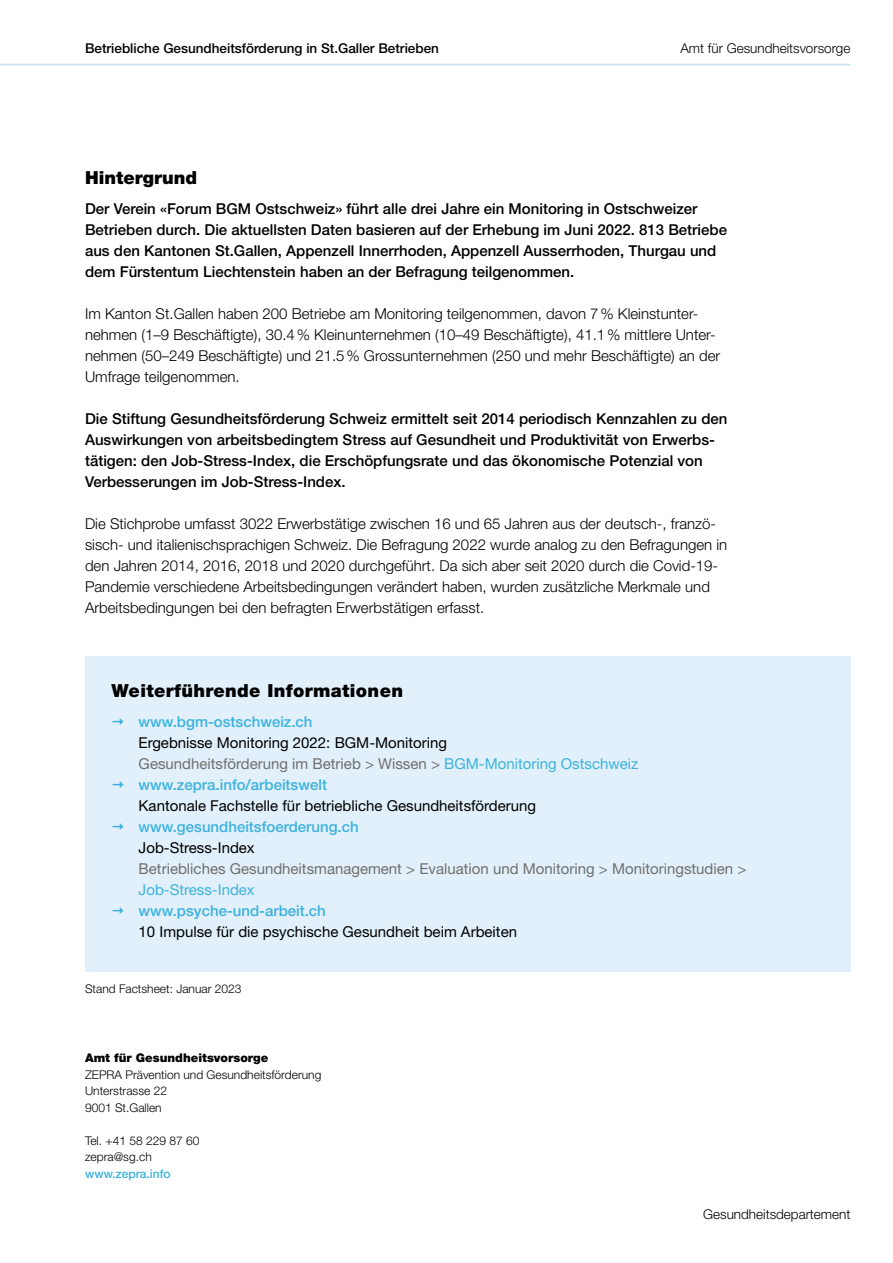
<style>
.page{position:relative;width:893px;height:1263px;background:#fff}
.page>*{position:absolute;margin:0;border:0;box-sizing:border-box;transform-origin:0 0}
.t1{font:900 18px "Helvetica Neue";letter-spacing:.02em;color:#000}
.t2{font:900 18px "Helvetica Neue";color:#000}
.t3{font:300 15px/21px "Helvetica Neue";color:#000}
.t4{font:500 15px/21px "Helvetica Neue";color:#000}
.t5{font:15px/21px "Helvetica Neue";color:#000}
.t6{font:15px "Helvetica Neue";color:#706f6f}
.t7{font:500 15px "Helvetica Neue";color:#3db2de}
.t8{font:15px "Helvetica Neue";color:#3db2de}
.t9{font:500 13.5px "Helvetica Neue";color:#010202}
.t10{font:300 13.5px "Helvetica Neue";color:#000}
.t11{font:300 12px/16.5px "Helvetica Neue";color:#000}
.t12{font:900 12px "Helvetica Neue";color:#000}
.t13{font:500 12px "Helvetica Neue";color:#3db2de}
.s1{color:#706f6f}
.s2{color:#3db2de}
.s3{font-weight:500;color:#3db2de}
</style>
<div class="page">
<hr style="left:0;top:64px;width:850px;height:1px;background:#c1e1f4">
<div style="left:85px;top:657px;width:765px;height:315px;background:#e1f0fa"></div>
<p class="t9" style="left:85px;top:40px;width:355px">Betriebliche Gesundheitsförderung in St.Galler Betrieben</p>
<p class="t10" style="left:680px;top:40px;width:172px">Amt für Gesundheitsvorsorge</p>
<p class="t2" style="left:85px;top:167px;width:113px">Hintergrund</p>
<p class="t4" style="left:85px;top:198px;width:643px">Der Verein «Forum BGM Ostschweiz» führt alle drei Jahre ein Monitoring in Ostschweizer Betrieben durch. Die aktuellsten Daten basieren auf der Erhebung im Juni 2022. 813 -Betriebe aus den Kantonen St.Gallen, Appenzell Innerrhoden, Appenzell Ausserrhoden, Thurgau und dem Fürstentum Liechtenstein haben an der Befragung teilgenommen.</p>
<p class="t3" style="left:85px;top:303px;width:637px">Im Kanton St.Gallen haben 200 Betriebe am Monitoring teilgenommen, davon 7% Kleinstunter&shy;nehmen (1–9 Beschäftigte), 30.4% Kleinunternehmen (10–49 Beschäftigte), 41.1% mittlere Unter&shy;nehmen (50–249 Beschäftigte) und 21.5% Grossunternehmen (250 und mehr Beschäftigte) an der Umfrage teilgenommen.</p>
<p class="t4" style="left:85px;top:408px;width:644px">Die Stiftung Gesundheitsförderung Schweiz ermittelt seit 2014 periodisch Kennzahlen zu den Auswirkungen von arbeitsbedingtem Stress auf Gesundheit und Produktivität von Erwerbs&shy;tätigen: den Job-Stress-Index, die Erschöpfungsrate und das ökonomische Potenzial von Verbesserungen im Job-Stress-Index.</p>
<p class="t3" style="left:85px;top:513px;width:644px">Die Stichprobe umfasst 3022 Erwerbstätige zwischen 16 und 65 Jahren aus der deutsch-, franzö&shy;sisch- und italienischsprachigen Schweiz. Die Befragung 2022 wurde analog zu den Befragungen in den Jahren 2014, 2016, 2018 und 2020 durchgeführt. Da sich aber seit 2020 durch die Covid-19- Pandemie verschiedene Arbeitsbedingungen verändert haben, wurden zusätzliche Merkmale und Arbeitsbedingungen bei den befragten Erwerbstätigen erfasst.</p>
<p class="t1" style="left:112px;top:680px;width:293px">Weiterführende Informationen</p>
<p class="t7" style="left:139px;top:712px;width:175px">www.bgm-ostschweiz.ch</p>
<p class="t5" style="left:139px;top:732px;width:501px">Ergebnisse Monitoring 2022: BGM-Monitoring<br><span class="s1">Gesundheitsförderung im Betrieb &gt; Wissen &gt;</span> <span class="s2">BGM-Monitoring Ostschweiz </span><span class="s3">www.zepra.info/arbeitswelt</span></p>
<p class="t5" style="left:139px;top:795px;width:399px">Kantonale Fachstelle für betriebliche Gesundheitsförderung</p>
<p class="t7" style="left:139px;top:817px;width:222px">www.gesundheitsfoerderung.ch</p>
<p class="t5" style="left:139px;top:837px;width:118px">Job-Stress-Index</p>
<p class="t6" style="left:139px;top:859px;width:609px">Betriebliches Gesundheitsmanagement &gt; Evaluation und Monitoring &gt; Monitoringstudien &gt;</p>
<p class="t8" style="left:139px;top:880px;width:118px">Job-Stress-Index</p>
<p class="t7" style="left:139px;top:901px;width:189px">www.psyche-und-arbeit.ch</p>
<p class="t5" style="left:139px;top:921px;width:380px">10 Impulse für die psychische Gesundheit beim Arbeiten</p>
<p class="t11" style="left:85px;top:980px;width:158px">Stand Factsheet: Januar 2023</p>
<p class="t12" style="left:85px;top:1051px;width:185px">Amt für Gesundheitsvorsorge</p>
<p class="t11" style="left:85px;top:1066px;width:238px">ZEPRA Prävention und Gesundheitsförderung<br>Unterstrasse 22<br>9001 St.Gallen</p>
<p class="t11" style="left:85px;top:1132px;width:116px">Tel. +41 58 229 87 60 zepra@sg.ch</p>
<p class="t13" style="left:85px;top:1166px;width:87px">www.zepra.info</p>
<p class="t10" style="left:703px;top:1206px;width:149px">Gesundheitsdepartement</p>
</div>
